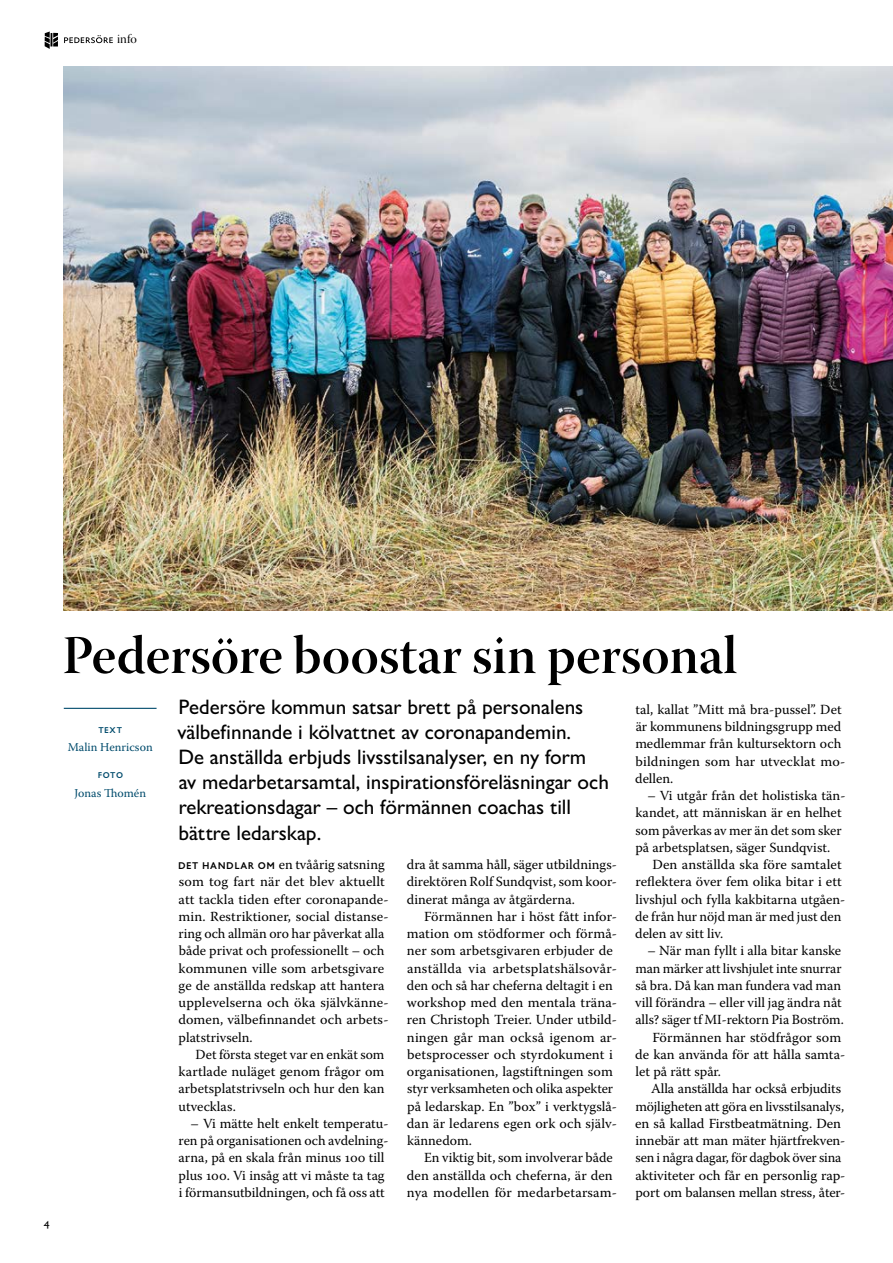
<style>
.page{position:relative;width:893px;height:1263px;background:#fff}
.page>*{position:absolute;margin:0;border:0;box-sizing:border-box;transform-origin:0 0}
.Huvudrubrik{font:54px "Warnock Pro Semibold Disp";color:#000}
.Ingress{font:500 21px/25.2px "Gill Sans Nova";color:#000}
.Brödtext{font:13.8px/17.2px "Warnock Pro";color:#000}
.Brödtext__första{font:13.8px/17.2px "Warnock Pro";letter-spacing:.005em;color:#000}
.t1{font:12.75px "Warnock Pro Disp";color:#000}
.Infotext{font:12px "Warnock Pro";color:#004b6c}
.Infotext__rubrik{font:500 12px "Gill Sans Nova";letter-spacing:.05em;color:#004b6c}
.t2{font:500 11.25px "Gill Sans Nova";color:#000}
.s1{font-family:"Gill Sans Nova";font-weight:500}
</style>
<div class="page">
<img style="left:64px;top:66px;width:829px;height:544px">
<svg style="left:64px;top:35px;width:49px;height:8px"></svg>
<svg style="left:45px;top:31px;width:13px;height:18px"></svg>
<hr style="left:64px;top:708px;width:93px;height:1px;background:#004b6c">
<p class="t1" style="left:117px;top:32px;width:21px">info</p>
<p class="t2" style="left:44px;top:1215px;width:7px">4</p>
<p class="Huvudrubrik" style="left:62px;top:623px;width:676px">Pedersöre boostar sin personal</p>
<p class="Ingress" style="left:177px;top:694px;width:433px">Pedersöre kommun satsar brett på personalens välbefinnande i kölvattnet av coronapandemin.<br>De anställda erbjuds livsstilsanalyser, en ny form<br>av medarbetarsamtal, inspirationsföreläsningar och rekreationsdagar – och förmännen coachas till bättre ledarskap.</p>
<p class="Brödtext" style="left:635px;top:700px;width:212px">tal, kallat ”Mitt må bra-pussel”. Det är kommunens bildningsgrupp med medlemmar från kultursektorn och bildningen som har utvecklat mo&shy;dellen.</p>
<p class="Brödtext" style="left:635px;top:787px;width:212px;text-indent:12px">– Vi utgår från det holistiska tän&shy;kandet, att människan är en helhet som påverkas av mer än det som sker på arbetsplatsen, säger Sundqvist.</p>
<p class="Brödtext" style="left:635px;top:856px;width:212px;text-indent:17px">Den anställda ska före samtalet reflektera över fem olika bitar i ett livshjul och fylla kakbitarna utgåen&shy;de från hur nöjd man är med just den delen av sitt liv.</p>
<p class="Brödtext" style="left:635px;top:942px;width:210px;text-indent:12px">– När man fyllt i alla bitar kanske man märker att livshjulet inte snurrar så bra. Då kan man fundera vad man vill förändra – eller vill jag ändra nåt alls? säger tf MI-rektorn Pia Boström.</p>
<p class="Brödtext" style="left:635px;top:1028px;width:212px;text-indent:17px">Förmännen har stödfrågor som de kan använda för att hålla samta&shy;let på rätt spår.</p>
<p class="Brödtext" style="left:635px;top:1080px;width:212px;text-indent:16px">Alla anställda har också erbjudits möjligheten att göra en livsstilsanalys, en så kallad Firstbeatmätning. Den innebär att man mäter hjärtfrekven&shy;sen i några dagar, för dagbok över sina aktiviteter och får en personlig rap&shy;port om balansen mellan stress, åter-</p>
<p class="Infotext__rubrik" style="left:98px;top:721px;width:25px">text</p>
<p class="Infotext" style="left:68px;top:740px;width:86px">Malin Henricson</p>
<p class="Infotext__rubrik" style="left:98px;top:767px;width:27px">foto</p>
<p class="Infotext" style="left:74px;top:786px;width:73px">Jonas Thomén</p>
<p class="Brödtext" style="left:407px;top:856px;width:212px;text-align:justify">dra åt samma håll, säger utbildnings&shy;direktören Rolf Sundqvist, som koor&shy;dinerat många av åtgärderna.</p>
<p class="Brödtext" style="left:407px;top:907px;width:212px;text-indent:17px">Förmännen har i höst fått infor&shy;mation om stödformer och förmå&shy;ner som arbetsgivaren erbjuder de anställda via arbetsplatshälsovår&shy;den och så har cheferna deltagit i en workshop med den mentala träna&shy;ren Christoph Treier. Under utbild&shy;ningen går man också igenom ar&shy;betsprocesser och styrdokument i organisationen, lagstiftningen som styr verksamheten och olika aspekter på ledarskap. En ”box” i verktygslå&shy;dan är ledarens egen ork och själv&shy;kännedom.</p>
<p class="Brödtext" style="left:407px;top:1149px;width:212px;text-indent:17px">En viktig bit, som involverar både den anställda och cheferna, är den nya modellen för medarbetarsam-</p>
<p class="Brödtext__första" style="left:178px;top:856px;width:212px"><span class="s1">Det han dlar om</span> en tvåårig satsning som tog fart när det blev aktuellt att tackla tiden efter coronapande&shy;min. Restriktioner, social distanse&shy;ring och allmän oro har påverkat alla både privat och professionellt – och kommunen ville som arbetsgivare ge de anställda redskap att hantera upplevelserna och öka självkänne&shy;domen, välbefinnandet och arbets&shy;platstrivseln.</p>
<p class="Brödtext" style="left:179px;top:1045px;width:207px;text-align:justify;text-indent:17px">Det första steget var en enkät som kartlade nuläget genom frågor om arbetsplatstrivseln och hur den kan utvecklas.</p>
<p class="Brödtext" style="left:179px;top:1114px;width:212px;text-indent:12px">– Vi mätte helt enkelt temperatu&shy;ren på organisationen och avdelning&shy;arna, på en skala från minus 100 till plus 100. Vi insåg att vi måste ta tag i förmansutbildningen, och få oss att</p>
</div>
